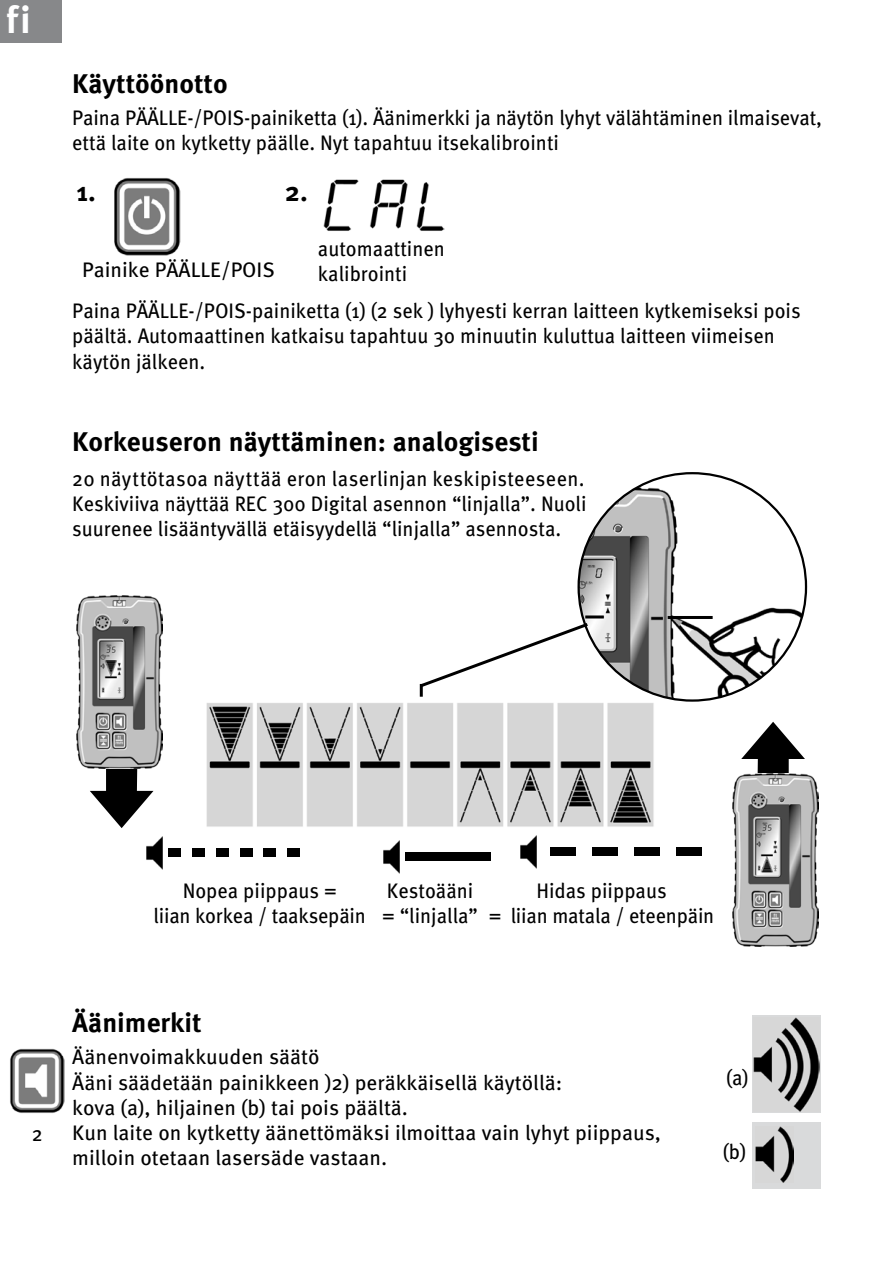
<style>
.page{position:relative;width:893px;height:1263px;background:#fff}
.page>*{position:absolute;margin:0;border:0;box-sizing:border-box;transform-origin:0 0}
.Meta_book_-_standard{font:700 37.8px "Meta Pro";color:#fff}
.Meta_Bold_Roman_9{font:700 27px "Meta Pro";color:#000}
.Meta_Book_Roman_7{font:21px/25.2px "Meta Pro";color:#000;scale:.95 1}
.Meta_Book_Roman_7-2{font:21px/25.2px "Meta Pro";color:#000}
</style>
<div class="page">
<img style="left:10px;top:1048px;width:55px;height:65px">
<img style="left:323px;top:179px;width:121px;height:52px">
<img style="left:114px;top:178px;width:67px;height:78px">
<img style="left:580px;top:483px;width:226px;height:217px">
<img style="left:206px;top:703px;width:448px;height:124px">
<svg style="left:90px;top:768px;width:63px;height:60px"></svg>
<svg style="left:741px;top:722px;width:64px;height:51px"></svg>
<img style="left:520px;top:835px;width:17px;height:33px">
<div style="left:550px;top:848px;width:26px;height:8px;background:#000"></div>
<div style="left:592px;top:848px;width:26px;height:8px;background:#000"></div>
<div style="left:634px;top:848px;width:25px;height:8px;background:#000"></div>
<div style="left:676px;top:848px;width:25px;height:8px;background:#000"></div>
<div style="left:168px;top:848px;width:13px;height:9px;background:#000"></div>
<div style="left:192px;top:848px;width:13px;height:9px;background:#000"></div>
<div style="left:216px;top:848px;width:12px;height:9px;background:#000"></div>
<div style="left:240px;top:848px;width:12px;height:9px;background:#000"></div>
<div style="left:263px;top:848px;width:13px;height:9px;background:#000"></div>
<div style="left:287px;top:848px;width:13px;height:9px;background:#000"></div>
<img style="left:146px;top:836px;width:17px;height:33px">
<div style="left:405px;top:852px;width:85px;height:8px;background:#000"></div>
<img style="left:383px;top:840px;width:17px;height:33px">
<img style="left:76px;top:595px;width:87px;height:173px">
<img style="left:732px;top:773px;width:87px;height:173px">
<svg style="left:419px;top:620px;width:172px;height:77px"></svg>
<hr style="left:668px;top:616px;width:45px;height:3px;background:#000">
<div style="left:753px;top:1015px;width:68px;height:98px;background:#d9dadb"></div>
<img style="left:753px;top:1017px;width:66px;height:95px">
<div style="left:752px;top:1122px;width:68px;height:67px;background:#d9dadb"></div>
<img style="left:756px;top:1126px;width:38px;height:56px">
<div style="left:0;top:0;width:61px;height:43px;background:#87888a"></div>
<p class="Meta_book_-_standard" style="left:6px;top:-10px;width:26px">fi</p>
<p class="Meta_Bold_Roman_9" style="left:72px;top:62px;width:157px">Käyttöönotto</p>
<p class="Meta_Book_Roman_7" style="left:72px;top:103px;width:791px">Paina PÄÄLLE-/POIS-painiketta (1). Äänimerkki ja näytön lyhyt välähtäminen ilmaisevat, että laite on kytketty päälle. Nyt tapahtuu itsekalibrointi</p>
<p class="Meta_Bold_Roman_9" style="left:77px;top:170px;width:21px">1.</p>
<p class="Meta_Bold_Roman_9" style="left:285px;top:170px;width:25px">2.</p>
<p class="Meta_Book_Roman_7" style="left:318px;top:234px;width:135px">automaattinen</p>
<p class="Meta_Book_Roman_7-2" style="left:82px;top:255px;width:194px">Painike PÄÄLLE/POIS</p>
<p class="Meta_Book_Roman_7" style="left:318px;top:259px;width:96px">kalibrointi</p>
<p class="Meta_Book_Roman_7" style="left:72px;top:297px;width:768px">Paina PÄÄLLE-/POIS-painiketta (1) (2 sek ) lyhyesti kerran laitteen kytkemiseksi pois päältä. Automaattinen katkaisu tapahtuu 30 minuutin kuluttua laitteen viimeisen käytön jälkeen.</p>
<p class="Meta_Bold_Roman_9" style="left:72px;top:420px;width:468px">Korkeuseron näyttäminen: analogisesti</p>
<p class="Meta_Book_Roman_7" style="left:72px;top:464px;width:543px;text-align:justify">20 näyttötasoa näyttää eron laserlinjan keskipisteeseen.<br>Keskiviiva näyttää REC 300 Digital asennon “linjalla”. Nuoli suurenee lisääntyvällä etäisyydellä “linjalla” asennosta.</p>
<p class="Meta_Book_Roman_7" style="left:183px;top:877px;width:164px">Nopea piippaus =</p>
<p class="Meta_Book_Roman_7" style="left:153px;top:902px;width:225px">liian korkea / taaksepäin</p>
<p class="Meta_Book_Roman_7" style="left:387px;top:877px;width:92px">Kestoääni</p>
<p class="Meta_Book_Roman_7" style="left:382px;top:902px;width:102px">= “linjalla”</p>
<p class="Meta_Book_Roman_7" style="left:536px;top:877px;width:139px">Hidas piippaus</p>
<p class="Meta_Book_Roman_7" style="left:489px;top:902px;width:239px">= liian matala / eteenpäin</p>
<p class="Meta_Book_Roman_7" style="left:32px;top:1119px;width:13px">2</p>
<p class="Meta_Bold_Roman_9" style="left:72px;top:1001px;width:131px">Äänimerkit</p>
<p class="Meta_Book_Roman_7-2" style="left:72px;top:1043px;width:249px">Äänenvoimakkuuden säätö</p>
<p class="Meta_Book_Roman_7-2" style="left:72px;top:1068px;width:492px">Ääni säädetään painikkeen )2) peräkkäisellä käytöllä:</p>
<p class="Meta_Book_Roman_7-2" style="left:72px;top:1093px;width:337px">kova (a), hiljainen (b) tai pois päältä.</p>
<p class="Meta_Book_Roman_7-2" style="left:72px;top:1119px;width:590px">Kun laite on kytketty äänettömäksi ilmoittaa vain lyhyt piippaus, milloin otetaan lasersäde vastaan.</p>
<p class="Meta_Book_Roman_7" style="left:726px;top:1064px;width:25px">(a)</p>
<p class="Meta_Book_Roman_7" style="left:723px;top:1138px;width:26px">(b)</p>
</div>
